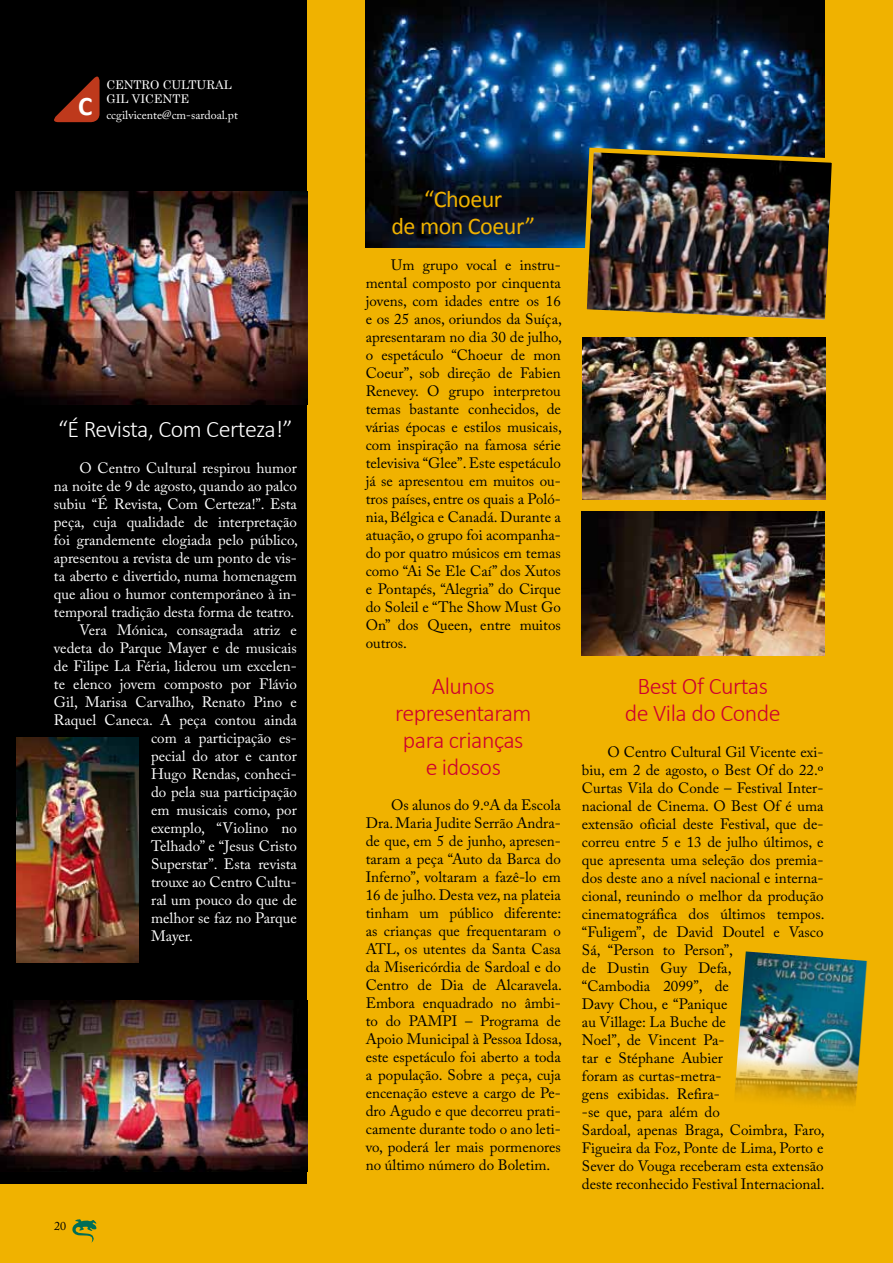
<style>
.page{position:relative;width:893px;height:1263px;background:#fff}
.page>*{position:absolute;margin:0;border:0;box-sizing:border-box;transform-origin:0 0}
.t1{font:700 27px "Calibri";color:#fff}
.t2{font:300 24px/27px "Calibri";letter-spacing:-.02em;color:#cd002e;text-align:center}
.t3{font:300 24px "Calibri";letter-spacing:-.025em;color:#fff}
.t4{font:24px/27px "Calibri";letter-spacing:-.02em;color:#f0b200;text-align:center}
.t5{font:15px/18px "Adobe Caslon Pro";color:#000;text-align:justify}
.t6{font:15px "Adobe Caslon Pro";color:#fff}
.t7{font:12px "Adobe Caslon Pro";color:#fff}
.t8{font:12px/14.4px "Century";color:#fff}
.t9{font:12px "Adobe Caslon Pro";color:#000}
</style>
<div class="page">
<div style="left:0;top:0;width:310px;height:1263px;background:#000"></div>
<div style="left:307px;top:0;width:586px;height:1263px;background:#f0b200"></div>
<div style="left:0;top:1185px;width:318px;height:78px;background:#f0b200"></div>
<svg style="left:54px;top:76px;width:46px;height:46px"></svg>
<svg style="left:72px;top:1219px;width:25px;height:23px"></svg>
<img style="left:735px;top:951px;width:132px;height:154px">
<img style="left:0;top:1000px;width:307px;height:171px">
<img style="left:0;top:192px;width:307px;height:213px">
<img style="left:16px;top:738px;width:122px;height:225px">
<img style="left:582px;top:337px;width:243px;height:162px">
<img style="left:366px;top:0;width:459px;height:247px">
<img style="left:580px;top:145px;width:252px;height:175px">
<img style="left:582px;top:512px;width:243px;height:143px">
<h1 class="t1" style="left:78px;top:89px;width:16px">C</h1>
<p class="t8" style="left:106px;top:76px;width:127px">CENTRO CULTURAL<br>GIL VICENTE</p>
<p class="t7" style="left:106px;top:108px;width:133px">ccgilvicente@cm-sardoal.pt</p>
<h2 class="t3" style="left:58px;top:414px;width:236px">“É Revista, Com Certeza!”</h2>
<p class="t6" style="left:79px;top:459px;width:219px">O Centro Cultural respirou humor</p>
<p class="t6" style="left:54px;top:477px;width:245px">na noite de 9 de agosto, quando ao palco</p>
<p class="t6" style="left:54px;top:495px;width:244px">subiu “É Revista, Com Certeza!”. Esta</p>
<p class="t6" style="left:54px;top:513px;width:244px">peça, cuja qualidade de interpretação</p>
<p class="t6" style="left:54px;top:531px;width:246px">foi grandemente elogiada pelo público,</p>
<p class="t6" style="left:54px;top:549px;width:245px">apresentou a revista de um ponto de vis-</p>
<p class="t6" style="left:54px;top:567px;width:244px">ta aberto e divertido, numa homenagem</p>
<p class="t6" style="left:54px;top:585px;width:244px">que aliou o humor contemporâneo à in-</p>
<p class="t6" style="left:54px;top:603px;width:242px">temporal tradição desta forma de teatro.</p>
<p class="t6" style="left:79px;top:621px;width:219px">Vera Mónica, consagrada atriz e</p>
<p class="t6" style="left:54px;top:639px;width:244px">vedeta do Parque Mayer e de musicais</p>
<p class="t6" style="left:54px;top:657px;width:244px">de Filipe La Féria, liderou um excelen-</p>
<p class="t6" style="left:54px;top:675px;width:244px">te elenco jovem composto por Flávio</p>
<p class="t6" style="left:54px;top:693px;width:244px">Gil, Marisa Carvalho, Renato Pino e</p>
<p class="t6" style="left:54px;top:711px;width:244px">Raquel Caneca. A peça contou ainda</p>
<p class="t6" style="left:151px;top:729px;width:147px">com a participação es-</p>
<p class="t6" style="left:151px;top:747px;width:147px">pecial do ator e cantor</p>
<p class="t6" style="left:151px;top:765px;width:147px">Hugo Rendas, conheci-</p>
<p class="t6" style="left:151px;top:783px;width:147px">do pela sua participação</p>
<p class="t6" style="left:151px;top:801px;width:147px">em musicais como, por</p>
<p class="t6" style="left:151px;top:819px;width:147px">exemplo, “Violino no</p>
<p class="t6" style="left:151px;top:837px;width:147px">Telhado” e “Jesus Cristo</p>
<p class="t6" style="left:151px;top:855px;width:147px">Superstar”. Esta revista</p>
<p class="t6" style="left:151px;top:873px;width:147px">trouxe ao Centro Cultu-</p>
<p class="t6" style="left:151px;top:891px;width:147px">ral um pouco do que de</p>
<p class="t6" style="left:151px;top:909px;width:147px">melhor se faz no Parque</p>
<p class="t6" style="left:151px;top:927px;width:43px">Mayer.</p>
<p class="t9" style="left:54px;top:1218px;width:13px">20</p>
<h2 class="t4" style="left:391px;top:186px;width:145px">“Choeur<br>de mon Coeur”</h2>
<p class="t5" style="left:366px;top:256px;width:198px;text-indent:26px">Um grupo vocal e instru&shy;mental composto por cinquenta jovens, com idades entre os 16 e os 25 anos, oriundos da Suíça, apresentaram no dia 30 de julho, o espetáculo “Choeur de mon Coeur”, sob direção de Fabien Renevey. O grupo interpretou temas bastante conhecidos, de várias épocas e estilos musicais, com inspiração na famosa série televisiva “Glee”. Este espetáculo já se apresentou em muitos ou&shy;tros países, entre os quais a Poló&shy;nia, Bélgica e Canadá. Durante a atuação, o grupo foi acompanha&shy;do por quatro músicos em temas como “Ai Se Ele Caí” dos Xutos e Pontapés, “Alegria” do Cirque do Soleil e “The Show Must Go On” dos Queen, entre muitos outros.</p>
<h2 class="t2" style="left:395px;top:672px;width:138px">Alunos representaram para crianças e idosos</h2>
<p class="t5" style="left:366px;top:796px;width:198px;text-indent:26px">Os alunos do 9.ºA da Escola Dra. Maria Judite Serrão Andra&shy;de que, em 5 de junho, apresen&shy;taram a peça “Auto da Barca do Inferno”, voltaram a fazê-lo em 16 de julho. Desta vez, na plateia tinham um público diferente: as crianças que frequentaram o ATL, os utentes da Santa Casa da Misericórdia de Sardoal e do Centro de Dia de Alcaravela.<br>Embora enquadrado no âmbi&shy;to do PAMPI – Programa de Apoio Municipal à Pessoa Idosa, este espetáculo foi aberto a toda a população. Sobre a peça, cuja encenação esteve a cargo de Pe&shy;dro Agudo e que decorreu prati&shy;camente durante todo o ano leti&shy;vo, poderá ler mais pormenores no último número do Boletim.</p>
<h2 class="t2" style="left:625px;top:672px;width:157px">Best Of Curtas de Vila do Conde</h2>
<p class="t5" style="left:582px;top:743px;width:244px;text-align:left;text-indent:26px">O Centro Cultural Gil Vicente exi&shy;biu, em 2 de agosto, o Best Of do 22.º<br>Curtas Vila do Conde – Festival Inter&shy;nacional de Cinema. O Best Of é uma extensão oficial deste Festival, que de&shy;correu entre 5 e 13 de julho últimos, e que apresenta uma seleção dos premia&shy;dos deste ano a nível nacional e interna&shy;cional, reunindo o melhor da produção cinematográfica dos últimos tempos. “Fuligem”, de David Doutel e Vasco<br>Sá, “Person to Person”,<br>de Dustin Guy Defa,<br>“Cambodia 2099”, de<br>Davy Chou, e “Panique<br>au Village: La Buche de<br>Noel”, de Vincent Pa-<br>tar e Stéphane Aubier<br>foram as curtas-metra-<br>gens exibidas. Refira-<br>-se que, para além do<br>Sardoal, apenas Braga, Coimbra, Faro,<br>Figueira da Foz, Ponte de Lima, Porto e<br>Sever do Vouga receberam esta extensão deste reconhecido Festival Internacional.</p>
</div>
